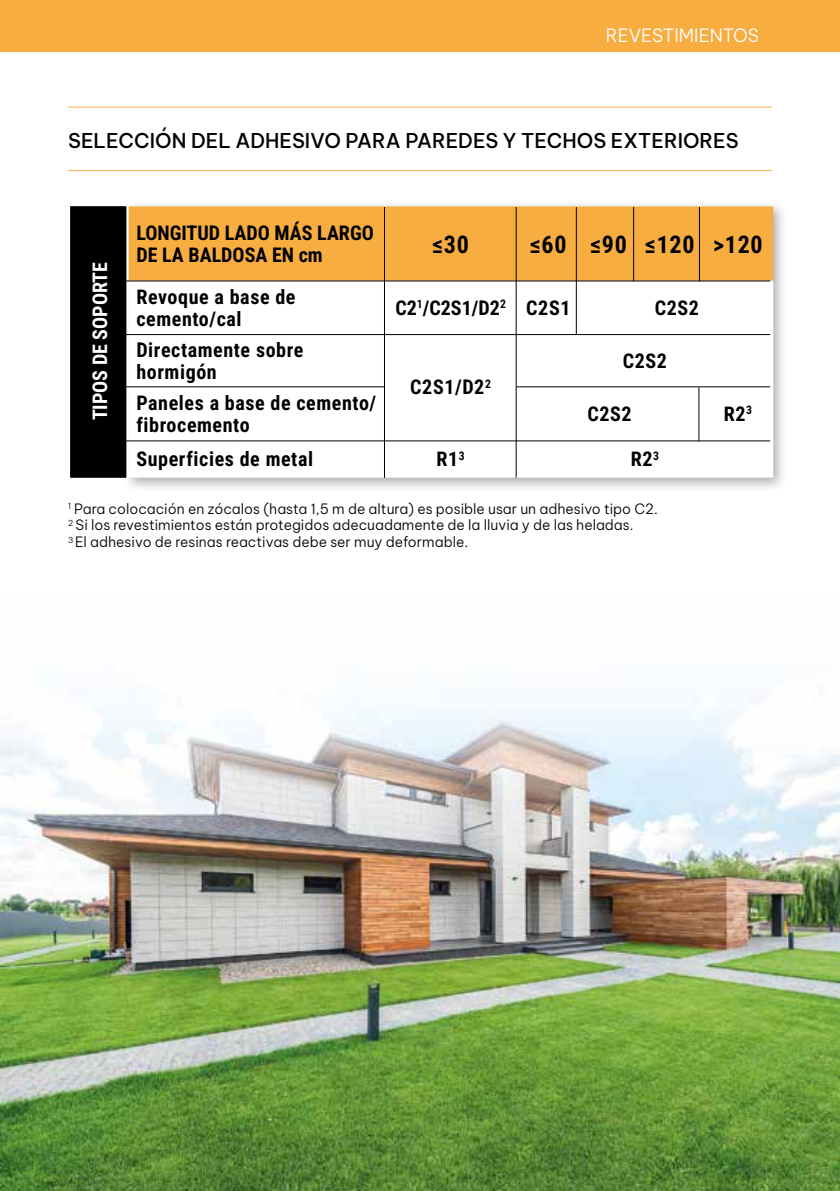
<style>
.page{position:relative;width:840px;height:1191px;background:#fff}
.page>*{position:absolute;margin:0;border:0;box-sizing:border-box;transform-origin:0 0}
.t1{font:700 24px "Roboto Condensed";letter-spacing:.03em;color:#000}
.t2{font:700 20px/22px "Roboto Condensed";letter-spacing:.03em;color:#000}
.t3{font:700 20px/22px "Roboto Condensed";color:#000}
.t4{font:500 20px "Be Vietnam Pro";color:#000}
.t5{font:700 20px "Roboto Condensed";color:#fff}
.t6{font:300 18px "Be Vietnam Pro";color:#fff}
.t7{font:300 14px/16.8px "Be Vietnam Pro";color:#000}
</style>
<div class="page">
<div style="left:0;top:0;width:839px;height:51px;background:#f8ad40"></div>
<hr style="left:68px;top:170px;width:703px;height:1px;background:#f8ad40">
<hr style="left:68px;top:107px;width:703px;height:1px;background:#f8ad40">
<div style="left:121px;top:199px;width:666px;height:293px;background:#000;opacity:.32"></div>
<div style="left:128px;top:206px;width:644px;height:75px;background:#f8ad40"></div>
<svg style="left:128px;top:281px;width:644px;height:196px"></svg>
<div style="left:69px;top:205px;width:58px;height:274px;background:#000"></div>
<div style="left:68px;top:204px;width:60px;height:276px;border:2px solid #fff"></div>
<hr style="left:123px;top:281px;width:646px;height:1px;background:#000">
<hr style="left:123px;top:334px;width:646px;height:1px;background:#000">
<hr style="left:123px;top:386px;width:261px;height:1px;background:#000">
<hr style="left:516px;top:386px;width:253px;height:1px;background:#000">
<hr style="left:123px;top:440px;width:646px;height:1px;background:#000">
<hr style="left:384px;top:207px;width:1px;height:271px;background:#000">
<hr style="left:515px;top:207px;width:1px;height:270px;background:#000">
<hr style="left:575px;top:207px;width:1px;height:127px;background:#000">
<hr style="left:633px;top:207px;width:1px;height:74px;background:#000">
<hr style="left:698px;top:207px;width:1px;height:74px;background:#000">
<hr style="left:698px;top:387px;width:1px;height:54px;background:#000">
<img style="left:0;top:697px;width:839px;height:494px">
<p class="t6" style="left:605px;top:21px;width:155px">REVESTIMIENTOS</p>
<h2 class="t4" style="left:68px;top:123px;width:671px">SELECCIÓN DEL ADHESIVO PARA PAREDES Y TECHOS EXTERIORES</h2>
<h2 class="t5" style="left:86px;top:420px;width:160px;rotate:-90deg">TIPOS DE SOPORTE</h2>
<h2 class="t3" style="left:136px;top:221px;width:239px">LONGITUD LADO MÁS LARGO<br>DE LA BALDOSA EN cm</h2>
<h1 class="t1" style="left:432px;top:227px;width:38px">≤30</h1>
<h1 class="t1" style="left:530px;top:227px;width:234px">≤60 ≤90 ≤120 &gt;120</h1>
<h2 class="t2" style="left:136px;top:285px;width:160px">Revoque a base de cemento/cal</h2>
<h2 class="t3" style="left:395px;top:296px;width:176px">C2<sup>1</sup>/C2S1/D2<sup>2</sup> C2S1</h2>
<h2 class="t2" style="left:654px;top:296px;width:46px">C2S2</h2>
<h2 class="t2" style="left:136px;top:338px;width:168px">Directamente sobre hormigón</h2>
<h2 class="t2" style="left:410px;top:375px;width:82px">C2S1/D2<sup>2</sup></h2>
<h2 class="t2" style="left:622px;top:349px;width:46px">C2S2</h2>
<h2 class="t2" style="left:136px;top:391px;width:241px">Paneles a base de cemento/ fibrocemento</h2>
<h2 class="t2" style="left:587px;top:402px;width:46px">C2S2</h2>
<h2 class="t2" style="left:723px;top:402px;width:30px">R2<sup>3</sup></h2>
<h2 class="t2" style="left:136px;top:447px;width:178px">Superficies de metal</h2>
<h2 class="t2" style="left:436px;top:447px;width:30px">R1<sup>3</sup></h2>
<h2 class="t2" style="left:630px;top:447px;width:30px">R2<sup>3</sup></h2>
<p class="t7" style="left:68px;top:499px;width:591px"><sup>1</sup> Para colocación en zócalos (hasta 1,5 m de altura) es posible usar un adhesivo tipo C2.<br><sup>2</sup> Si los revestimientos están protegidos adecuadamente de la lluvia y de las heladas.<br><sup>3</sup> El adhesivo de resinas reactivas debe ser muy deformable.</p>
</div>
